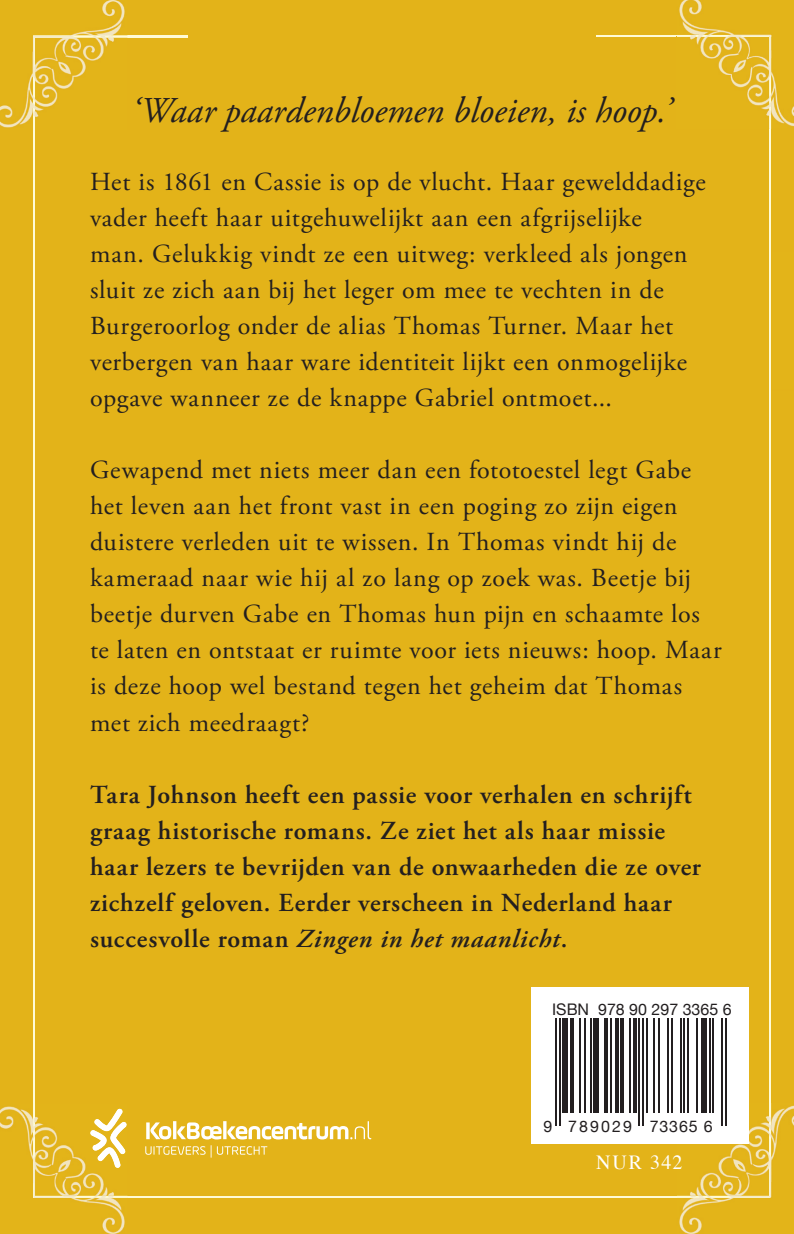
<style>
.page{position:relative;width:794px;height:1234px;background:#fff}
.page>*{position:absolute;margin:0;border:0;box-sizing:border-box;transform-origin:0 0}
.t1{font:italic 36.2px "Adobe Garamond Pro";color:#231f20}
.t2{font:26px/36px "Adobe Garamond Pro";letter-spacing:.03em;color:#231f20}
.t3{font:600 26px/36px "Adobe Garamond Pro";letter-spacing:.03em;color:#231f20}
.t4{font:20px "Times";letter-spacing:.085em;color:#fff}
.t5{font:16px "Helvetica Neue";color:#231f20}
.t6{font:16px "Helvetica Neue";letter-spacing:.13em;color:#231f20}
.s1{font-style:italic}
</style>
<div class="page">
<div style="left:0;top:0;width:793px;height:1233px;background:#e3b319"></div>
<img style="left:770px;top:251px;width:1px;height:139px">
<svg style="left:145px;top:1121px;width:226px;height:36px"></svg>
<hr style="left:33px;top:35px;width:154px;height:3px;background:#fffbd6">
<hr style="left:596px;top:35px;width:175px;height:2px;background:#fffbd6">
<hr style="left:33px;top:36px;width:2px;height:1161px;background:#fffbd6">
<hr style="left:768px;top:37px;width:2px;height:1160px;background:#fffbd6">
<hr style="left:35px;top:1195px;width:734px;height:2px;background:#fffbd6">
<img style="left:679px;top:0;width:93px;height:58px">
<img style="left:771px;top:58px;width:22px;height:71px">
<img style="left:676px;top:35px;width:95px;height:94px">
<img style="left:0;top:0;width:125px;height:128px">
<img style="left:33px;top:35px;width:94px;height:3px">
<img style="left:33px;top:36px;width:2px;height:92px">
<img style="left:57px;top:1137px;width:63px;height:36px">
<img style="left:90px;top:1108px;width:37px;height:59px">
<img style="left:33px;top:1173px;width:94px;height:60px">
<img style="left:0;top:1106px;width:57px;height:67px">
<img style="left:676px;top:1102px;width:117px;height:131px">
<img style="left:768px;top:1102px;width:2px;height:95px">
<img style="left:676px;top:1195px;width:93px;height:2px">
<div style="left:531px;top:987px;width:217px;height:156px;background:#fff"></div>
<hr style="left:555px;top:1018px;width:2px;height:107px;background:#231f20">
<hr style="left:559px;top:1018px;width:1px;height:107px;background:#231f20">
<div style="left:562px;top:1018px;width:6px;height:95px;background:#231f20"></div>
<hr style="left:570px;top:1018px;width:3px;height:95px;background:#231f20">
<hr style="left:579px;top:1018px;width:1px;height:95px;background:#231f20">
<hr style="left:584px;top:1018px;width:2px;height:95px;background:#231f20">
<hr style="left:589px;top:1018px;width:2px;height:95px;background:#231f20">
<div style="left:593px;top:1018px;width:5px;height:95px;background:#231f20"></div>
<hr style="left:604px;top:1018px;width:3px;height:95px;background:#231f20">
<hr style="left:609px;top:1018px;width:2px;height:95px;background:#231f20">
<hr style="left:615px;top:1018px;width:3px;height:95px;background:#231f20">
<hr style="left:620px;top:1018px;width:3px;height:95px;background:#231f20">
<hr style="left:629px;top:1018px;width:2px;height:95px;background:#231f20">
<hr style="left:633px;top:1018px;width:3px;height:95px;background:#231f20">
<hr style="left:638px;top:1018px;width:2px;height:107px;background:#231f20">
<hr style="left:642px;top:1018px;width:1px;height:107px;background:#231f20">
<hr style="left:645px;top:1018px;width:2px;height:95px;background:#231f20">
<hr style="left:652px;top:1018px;width:2px;height:95px;background:#231f20">
<hr style="left:658px;top:1018px;width:1px;height:95px;background:#231f20">
<hr style="left:667px;top:1018px;width:1px;height:95px;background:#231f20">
<hr style="left:671px;top:1018px;width:1px;height:95px;background:#231f20">
<hr style="left:680px;top:1018px;width:1px;height:95px;background:#231f20">
<hr style="left:683px;top:1018px;width:2px;height:95px;background:#231f20">
<hr style="left:687px;top:1018px;width:1px;height:95px;background:#231f20">
<hr style="left:696px;top:1018px;width:1px;height:95px;background:#231f20">
<div style="left:701px;top:1018px;width:5px;height:95px;background:#231f20"></div>
<hr style="left:708px;top:1018px;width:2px;height:95px;background:#231f20">
<hr style="left:712px;top:1018px;width:2px;height:95px;background:#231f20">
<hr style="left:721px;top:1018px;width:2px;height:107px;background:#231f20">
<hr style="left:725px;top:1018px;width:1px;height:107px;background:#231f20">
<svg style="left:0;top:0;width:6px;height:6px"></svg>
<h1 class="t1" style="left:132px;top:89px;width:540px">‘Waar paardenbloemen bloeien, is hoop.’</h1>
<p class="t2" style="left:90px;top:165px;width:617px">Het is 1861 en Cassie is op de vlucht. Haar gewelddadige vader heeft haar uitgehuwelijkt aan een afgrijselijke<br>man. Gelukkig vindt ze een uitweg: verkleed als jongen sluit ze zich aan bij het leger om mee te vechten in de Burgeroorlog onder de alias Thomas Turner. Maar het verbergen van haar ware identiteit lijkt een onmogelijke opgave wanneer ze de knappe Gabriel ontmoet...</p>
<p class="t2" style="left:90px;top:453px;width:633px">Gewapend met niets meer dan een fototoestel legt Gabe het leven aan het front vast in een poging zo zijn eigen duistere verleden uit te wissen. In Thomas vindt hij de kameraad naar wie hij al zo lang op zoek was. Beetje bij beetje durven Gabe en Thomas hun pijn en schaamte los te laten en ontstaat er ruimte voor iets nieuws: hoop. Maar is deze hoop wel bestand tegen het geheim dat Thomas met zich meedraagt?</p>
<p class="t3" style="left:90px;top:776px;width:612px">Tara Johnson heeft een passie voor verhalen en schrijft graag historische romans. Ze ziet het als haar missie haar lezers te bevrijden van de onwaarheden die ze over zichzelf geloven. Eerder verscheen in Nederland haar succesvolle roman <span class="s1">Zingen in het maanlicht</span>.</p>
<p class="t5" style="left:552px;top:999px;width:181px">ISBN 978 90 297 3365 6</p>
<p class="t6" style="left:543px;top:1116px;width:171px">9 789029 73365 6</p>
<p class="t4" style="left:596px;top:1142px;width:88px">NUR 342</p>
</div>
